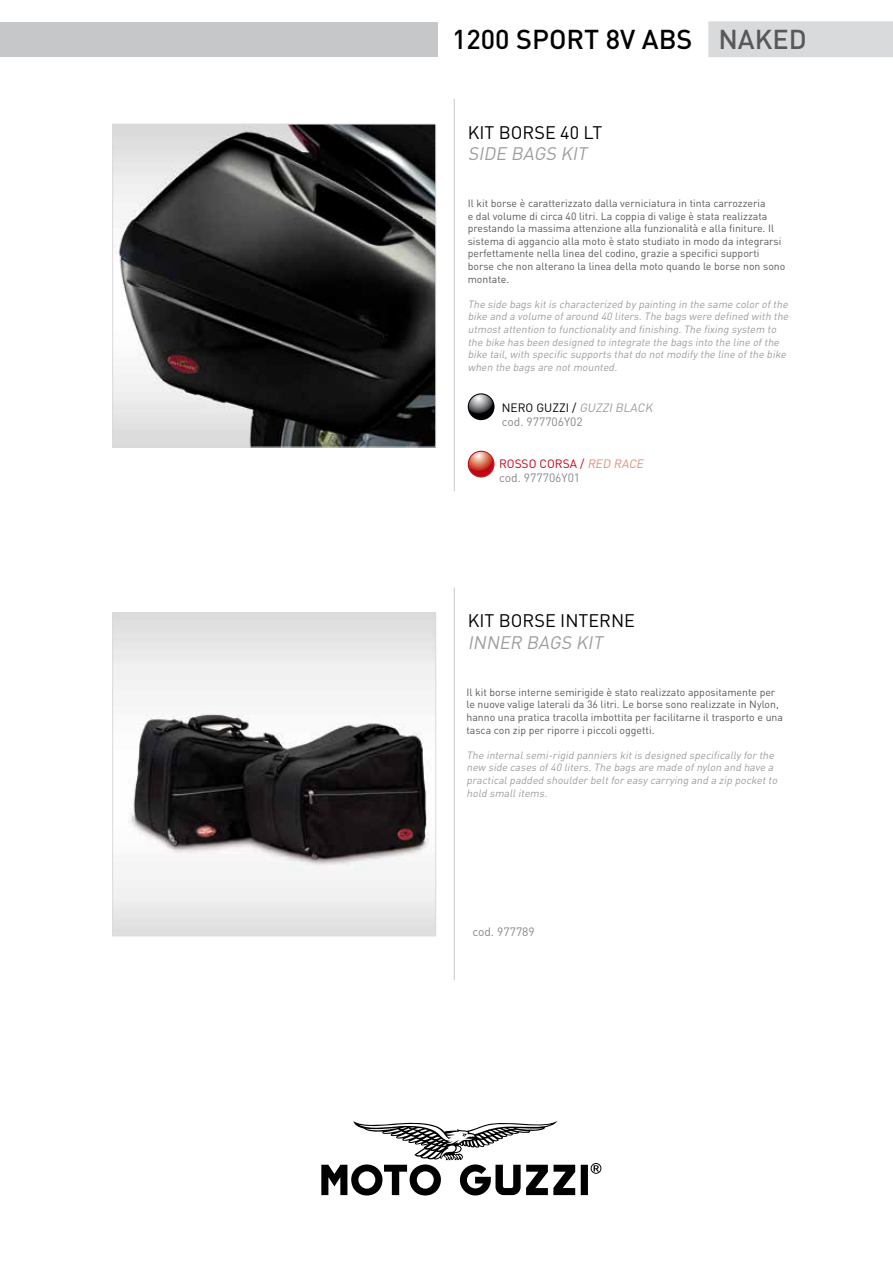
<style>
.page{position:relative;width:893px;height:1263px;background:#fff}
.page>*{position:absolute;margin:0;border:0;box-sizing:border-box;transform-origin:0 0}
.t1{font:500 27px "DIN";color:#000}
.t2{font:18px "DIN";color:#000}
.t3{font:italic 18px "DIN";color:#9c9e9f}
.t4{font:12px/14.4px "DIN";color:#87888a}
.t5{font:10.5px/12.6px "DIN";color:#58585a}
.t6{font:italic 10.5px/12.6px "DIN";color:#9c9e9f}
.s1{color:#58585a}
.s2{color:#000}
.s3{font-style:italic;color:#9c9e9f}
.s4{color:#c00418}
.s5{font-style:italic;color:#e08f71}
</style>
<div class="page">
<hr style="left:454px;top:99px;width:1px;height:392px;background:#c6c7c8">
<hr style="left:454px;top:588px;width:1px;height:392px;background:#c6c7c8">
<svg style="left:321px;top:1121px;width:280px;height:74px"></svg>
<div style="left:708px;top:21px;width:185px;height:36px;background:#d9dadb"></div>
<div style="left:0;top:22px;width:438px;height:34px;background:#c6c7c8"></div>
<svg style="left:468px;top:393px;width:27px;height:27px"></svg>
<svg style="left:469px;top:394px;width:24px;height:25px"></svg>
<svg style="left:468px;top:451px;width:27px;height:26px"></svg>
<svg style="left:469px;top:452px;width:24px;height:24px"></svg>
<img style="left:114px;top:615px;width:320px;height:319px">
<div style="left:112px;top:613px;width:324px;height:323px;border:1px solid #d9dadb"></div>
<img style="left:114px;top:126px;width:320px;height:319px">
<div style="left:112px;top:124px;width:324px;height:323px;border:1px solid #d9dadb"></div>
<h1 class="t1" style="left:452px;top:22px;width:356px">1200 SPORT 8V ABS <span class="s1">NAKED</span></h1>
<h2 class="t2" style="left:468px;top:121px;width:136px">KIT BORSE 40 LT</h2>
<h2 class="t3" style="left:468px;top:143px;width:125px">SIDE BAGS KIT</h2>
<p class="t5" style="left:468px;top:197px;width:319px">Il kit borse è caratterizzato dalla verniciatura in tinta carrozzeria<br>e dal volume di circa 40 litri. La coppia di valige è stata realizzata prestando la massima attenzione alla funzionalità e alla finiture. Il sistema di aggancio alla moto è stato studiato in modo da integrarsi perfettamente nella linea del codino, grazie a specifici supporti borse che non alterano la linea della moto quando le borse non sono montate.</p>
<p class="t6" style="left:468px;top:297px;width:324px">The side bags kitis characterized by painting in the same color ofthe bike and a volume ofaround 40 liters.The bags were defined with the utmostattention to functionality and finishing.The fixing system to the bike has been designed to integrate the bags into the line ofthe bike tail,with specific supports thatdo notmodify the line ofthe bike when the bags are notmounted.</p>
<p class="t4" style="left:502px;top:400px;width:155px"><span class="s2">N E R O G U Z Z I /</span> <span class="s3">GUZZIBLACK </span>cod. 977706Y02</p>
<p class="t4" style="left:499px;top:456px;width:148px"><span class="s4">ROSSO CORSA /</span> <span class="s5">RED RACE </span>cod. 977706Y01</p>
<h2 class="t2" style="left:468px;top:610px;width:169px">KIT BORSE INTERNE</h2>
<h2 class="t3" style="left:468px;top:631px;width:140px">INNER BAGS KIT</h2>
<p class="t5" style="left:466px;top:685px;width:318px">Il kit borse interne semirigide è stato realizzato appositamente per le nuove valige laterali da 36 litri. Le borse sono realizzate in Nylon, hanno una pratica tracolla imbottita per facilitarne il trasporto e una tasca con zip per riporre i piccoli oggetti.</p>
<p class="t6" style="left:466px;top:748px;width:314px">The internalsemi-rigid panniers kitis designed specifically for the new side cases of40 liters.The bags are made ofnylon and have a practicalpadded shoulder beltfor easy carrying and a zip pocketto hold smallitems.</p>
<p class="t4" style="left:472px;top:925px;width:64px">cod. 977789</p>
</div>
